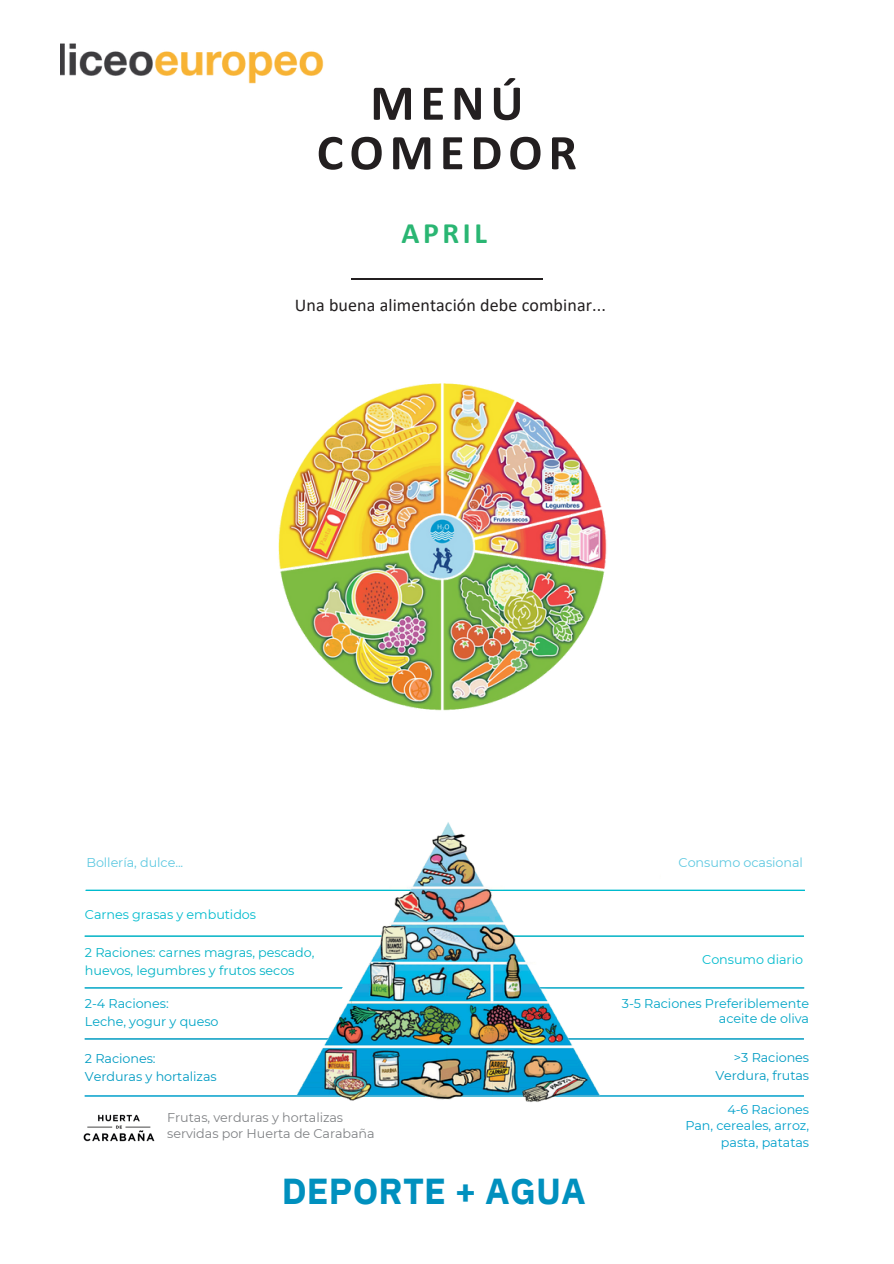
<style>
.page{position:relative;width:894px;height:1264px;background:#fff}
.page>*{position:absolute;margin:0;border:0;box-sizing:border-box;transform-origin:0 0}
.t1{font:700 50.4px/49.5px "Calibri";letter-spacing:.12em;color:#231f20;text-align:center}
.t2{font:700 36px "IBM Plex Sans";letter-spacing:.005em;color:#0090be}
.t3{font:700 29.7px "Calibri";letter-spacing:.125em;color:#2ab673}
.t4{font:18px "Calibri";letter-spacing:.005em;color:#231f20}
.t5{font:12.75px/15.8px "Montserrat";letter-spacing:-.005em;color:#00a5c6;text-align:right}
.t6{font:12.75px "Montserrat";letter-spacing:-.005em;color:#00b2c5}
.t7{font:12.75px "Montserrat";letter-spacing:-.005em;color:#009bc2}
.t8{font:12.75px/15.8px "Montserrat";letter-spacing:-.005em;color:#808285}
.t9{font:12.75px "Montserrat";letter-spacing:-.005em;color:#00a0cb}
.t10{font:12.75px "Montserrat";letter-spacing:-.005em;color:#00bbce}
.t11{font:12.75px "Montserrat";letter-spacing:-.005em;color:#5fc9e1}
</style>
<div class="page">
<svg style="left:84px;top:987px;width:146px;height:1px"></svg>
<img style="left:83px;top:1114px;width:72px;height:28px">
<hr style="left:84px;top:935px;width:720px;height:1px;background:#00b2c5">
<hr style="left:84px;top:1038px;width:720px;height:1px;background:#009bc2">
<hr style="left:84px;top:1095px;width:720px;height:1px;background:#00a0cb">
<hr style="left:85px;top:889px;width:720px;height:2px;background:#00bbce">
<svg style="left:660px;top:987px;width:144px;height:1px"></svg>
<img style="left:230px;top:822px;width:430px;height:280px">
<img style="left:278px;top:383px;width:329px;height:328px">
<hr style="left:351px;top:278px;width:191px;height:1px;background:#231f20">
<img style="left:61px;top:43px;width:263px;height:40px">
<p class="t1" style="left:317px;top:82px;width:261px">MENÚ<br>COMEDOR</p>
<p class="t3" style="left:401px;top:220px;width:87px">APRIL</p>
<p class="t4" style="left:295px;top:298px;width:312px">Una buena alimentación debe combinar...</p>
<h1 class="t11" style="left:86px;top:855px;width:98px">Bollería, dulce...</h1>
<h3 class="t10" style="left:85px;top:906px;width:173px">Carnes grasas y embutidos</h3>
<h4 class="t6" style="left:85px;top:944px;width:231px">2 Raciones: carnes magras, pescado,</h4>
<p class="t6" style="left:85px;top:962px;width:211px">huevos, legumbres y frutos secos</p>
<p class="t5" style="left:85px;top:995px;width:85px">2-4 Raciones:</p>
<p class="t5" style="left:85px;top:1013px;width:135px">Leche, yogur y queso</p>
<p class="t7" style="left:85px;top:1050px;width:72px">2 Raciones:</p>
<p class="t7" style="left:85px;top:1068px;width:133px">Verduras y hortalizas</p>
<p class="t8" style="left:167px;top:1109px;width:209px">Frutas, verduras y hortalizas servidas por Huerta de Carabaña</p>
<p class="t2" style="left:281px;top:1166px;width:306px">DEPORTE + AGUA</p>
<p class="t11" style="left:678px;top:855px;width:126px">Consumo ocasional</p>
<p class="t10" style="left:702px;top:952px;width:102px">Consumo diario</p>
<p class="t5" style="left:621px;top:995px;width:189px">3-5 Raciones Preferiblemente aceite de oliva</p>
<p class="t7" style="left:733px;top:1049px;width:77px">&gt;3 Raciones</p>
<p class="t7" style="left:715px;top:1067px;width:95px">Verdura, frutas</p>
<p class="t9" style="left:727px;top:1101px;width:83px">4-6 Raciones</p>
<p class="t9" style="left:685px;top:1117px;width:125px">Pan, cereales, arroz,</p>
<p class="t9" style="left:720px;top:1134px;width:90px">pasta, patatas</p>
</div>
